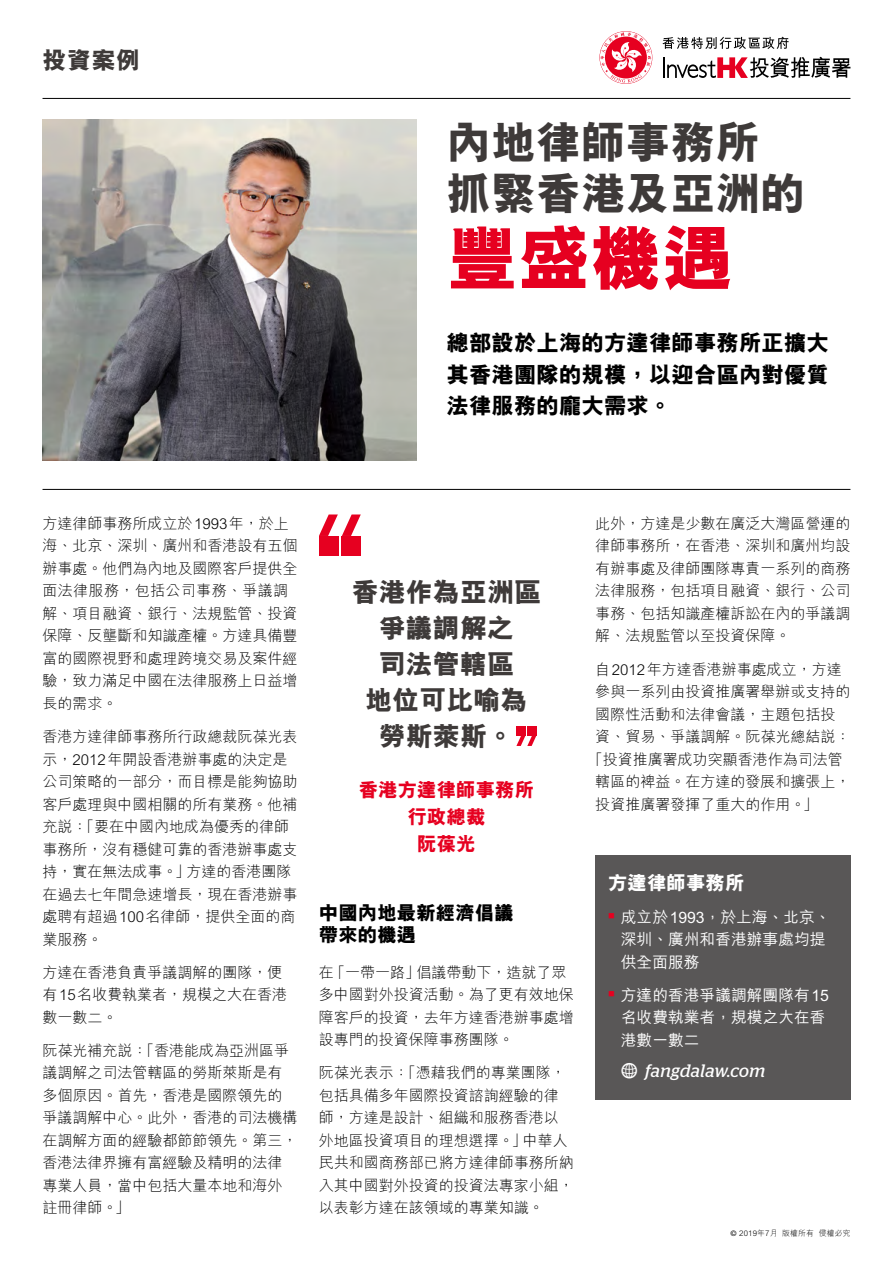
<style>
.page{position:relative;width:893px;height:1263px;background:#fff}
.page>*{position:absolute;margin:0;border:0;box-sizing:border-box;transform-origin:0 0}
.t1{font:800 72px "M Hei HK";color:#e60020}
.t2{font:800 44.85px/51px "M Hei HK";color:#3e3a39}
.t3{font:800 27px/36px "M Hei HK";color:#3e3a39;text-align:center}
.t4{font:800 24px "M Hei HK";color:#3e3a39}
.t5{font:800 22.5px/31.5px "M Hei HK";color:#000;text-align:justify}
.t6{font:800 19.5px/26.7px "M Hei HK";color:#e60020;text-align:center}
.t7{font:800 19.5px/22.5px "M Hei HK";color:#000}
.t8{font:800 19.5px "M Hei HK";color:#fff}
.t9{font:italic 18px "Stag";letter-spacing:.02em;color:#fff}
.t10{font:500 15.75px/22.5px "M Hei HK";color:#fff}
.t11{font:300 15px/22.5px "M Hei HK";color:#000}
.t12{font:300 7.8px "M Hei HK";letter-spacing:.02em;color:#000}
.s1{font-family:"Modern Pictograms";font-style:normal;font-size:24px}
.s2{font-family:"Frutiger"}
</style>
<div class="page">
<svg style="left:662px;top:37px;width:127px;height:12px"></svg>
<svg style="left:600px;top:32px;width:51px;height:51px"></svg>
<hr style="left:663px;top:57px;width:2px;height:21px;background:#000">
<svg style="left:667px;top:57px;width:183px;height:21px"></svg>
<hr style="left:43px;top:98px;width:807px;height:1px;background:#000">
<img style="left:43px;top:119px;width:374px;height:342px">
<div style="left:595px;top:855px;width:255px;height:245px;background:#595757"></div>
<div style="left:319px;top:536px;width:19px;height:19px;background:#e60020"></div>
<div style="left:342px;top:536px;width:19px;height:19px;background:#e60020"></div>
<svg style="left:319px;top:514px;width:42px;height:22px"></svg>
<div style="left:527px;top:727px;width:9px;height:9px;background:#e60020"></div>
<div style="left:516px;top:727px;width:9px;height:9px;background:#e60020"></div>
<svg style="left:516px;top:736px;width:20px;height:10px"></svg>
<hr style="left:43px;top:489px;width:807px;height:1px;background:#000">
<h3 class="t4" style="left:43px;top:44px;width:99px">投資案例</h3>
<h2 class="t2" style="left:446px;top:117px;width:360px">內地律師事務所抓緊香港及亞洲的</h2>
<h1 class="t1" style="left:446px;top:210px;width:289px">豐盛機遇</h1>
<h3 class="t5" style="left:446px;top:327px;width:384px">總部設於上海的方達律師事務所正擴大其香港團隊的規模，以迎合區內對優質法律服務的龐大需求。</h3>
<p class="t11" style="left:43px;top:512px;width:256px">方達律師事務所成立於1993年，於上海、北京、深圳、廣州和香港設有五個辦事處。他們為內地及國際客戶提供全面法律服務，包括公司事務、爭議調解、項目融資、銀行、法規監管、投資保障、反壟斷和知識產權。方達具備豐富的國際視野和處理跨境交易及案件經驗，致力滿足中國在法律服務上日益增長的需求。</p>
<p class="t11" style="left:43px;top:725px;width:256px">香港方達律師事務所行政總裁阮葆光表示，2012年開設香港辦事處的決定是公司策略的一部分，而目標是能夠協助客戶處理與中國相關的所有業務。他補充說：「要在中國內地成為優秀的律師事務所，沒有穩健可靠的香港辦事處支持，實在無法成事。」方達的香港團隊在過去七年間急速增長，現在香港辦事處聘有超過100名律師，提供全面的商業服務。</p>
<p class="t11" style="left:43px;top:960px;width:246px">方達在香港負責爭議調解的團隊，便有15名收費執業者，規模之大在香港數一數二。</p>
<p class="t11" style="left:43px;top:1038px;width:256px">阮葆光補充說：「香港能成為亞洲區爭議調解之司法管轄區的勞斯萊斯是有多個原因。首先，香港是國際領先的爭議調解中心。此外，香港的司法機構在調解方面的經驗都節節領先。第三，香港法律界擁有富經驗及精明的法律專業人員，當中包括大量本地和海外註冊律師。」</p>
<h3 class="t3" style="left:352px;top:574px;width:191px">香港作為亞洲區爭議調解之<br>司法管轄區<br>地位可比喻為勞斯萊斯。</h3>
<h3 class="t6" style="left:359px;top:777px;width:177px">香港方達律師事務所行政總裁<br>阮葆光</h3>
<h3 class="t7" style="left:319px;top:901px;width:196px">中國內地最新經濟倡議帶來的機遇</h3>
<p class="t11" style="left:319px;top:960px;width:256px">在「一帶一路」倡議帶動下，造就了眾多中國對外投資活動。為了更有效地保障客戶的投資，去年方達香港辦事處增設專門的投資保障事務團隊。</p>
<p class="t11" style="left:319px;top:1061px;width:256px">阮葆光表示：「憑藉我們的專業團隊，包括具備多年國際投資諮詢經驗的律師，方達是設計、組織和服務香港以外地區投資項目的理想選擇。」中華人民共和國商務部已將方達律師事務所納入其中國對外投資的投資法專家小組，以表彰方達在該領域的專業知識。</p>
<p class="t11" style="left:595px;top:512px;width:256px;text-align:justify">此外，方達是少數在廣泛大灣區營運的律師事務所，在香港、深圳和廣州均設有辦事處及律師團隊專責一系列的商務法律服務，包括項目融資、銀行、公司事務、包括知識產權訴訟在內的爭議調解、法規監管以至投資保障。</p>
<p class="t11" style="left:595px;top:657px;width:248px">自2012年方達香港辦事處成立，方達</p>
<p class="t11" style="left:595px;top:680px;width:256px">參與一系列由投資推廣署舉辦或支持的</p>
<p class="t11" style="left:595px;top:702px;width:241px">國際性活動和法律會議，主題包括投</p>
<p class="t11" style="left:595px;top:725px;width:256px">資、貿易、爭議調解。阮葆光總結說：</p>
<p class="t11" style="left:588px;top:747px;width:256px">「投資推廣署成功突顯香港作為司法管</p>
<p class="t11" style="left:595px;top:770px;width:256px">轄區的裨益。在方達的發展和擴張上，</p>
<p class="t11" style="left:595px;top:792px;width:224px">投資推廣署發揮了重大的作用。」</p>
<h3 class="t8" style="left:608px;top:870px;width:138px">方達律師事務所</h3>
<p class="t10" style="left:621px;top:904px;width:211px;text-indent:-13px"><sup>■</sup> 成立於1993，於上海、北京、深圳、廣州和香港辦事處均提供全面服務</p>
<p class="t10" style="left:621px;top:983px;width:210px;text-indent:-13px"><sup>■</sup> 方達的香港爭議調解團隊有15名收費執業者，規模之大在香港數一數二</p>
<p class="t9" style="left:620px;top:1060px;width:147px"><span class="s1">w</span> fangdalaw.com</p>
<p class="t12" style="left:731px;top:1227px;width:121px"><span class="s2">©</span> 2019年7月 版權所有 侵權必究</p>
</div>
